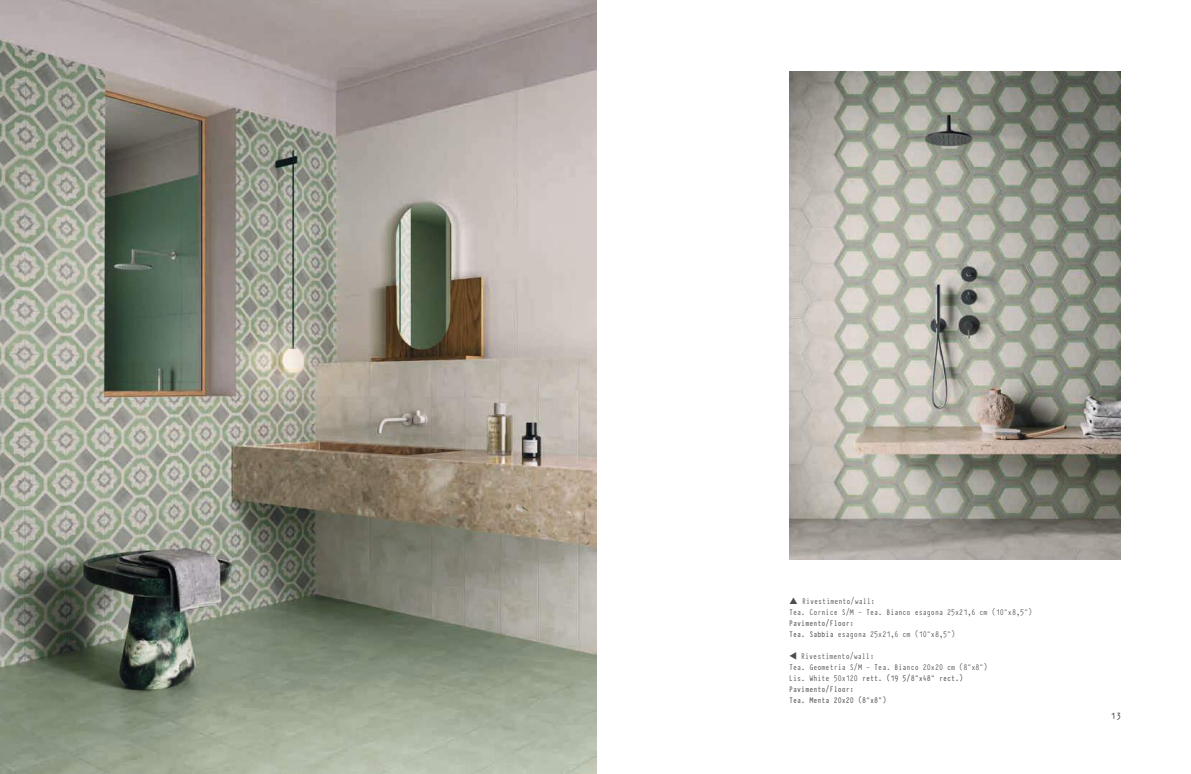
<style>
.page{position:relative;width:1191px;height:774px;background:#fff}
.page>*{position:absolute;margin:0;border:0;box-sizing:border-box;transform-origin:0 0}
.t1{font:700 10px "Typewriter Condensed";color:#4e4b4c}
.t2{font:9px/11px "Typewriter Condensed";color:#4e4b4c}
.t3{font:700 9px/11px "Typewriter Condensed";color:#656365}
.s1{font-weight:400;color:#4e4b4c}
.s2{font-weight:700;color:#656365}
</style>
<div class="page">
<img style="left:0;top:0;width:596px;height:774px">
<img style="left:789px;top:72px;width:331px;height:487px">
<p class="t2" style="left:789px;top:595px;width:244px;text-indent:13px">Rivestimento/wall:<br>Tea. Cornice S/M - Tea. Bianco esagona 25x21,6 cm (10”x8,5”)</p>
<p class="t3" style="left:789px;top:617px;width:168px">Pavimento/Floor:<br>Tea. Sabbia <span class="s1">esagona 25x21,6 cm (10”x8,5”)</span></p>
<p class="t2" style="left:789px;top:650px;width:200px">▼ Rivestimento/wall:<br>Tea. Geometria S/M - Tea. Bianco 20x20 cm (8”x8”)<br>Lis. White 50x120 <span class="s2">rett. (19 5/8"x48" rect.)<br>Pavimento/Floor:<br>Tea. Menta 20x20 (8"x8")</span></p>
<p class="t1" style="left:1110px;top:709px;width:11px">13</p>
</div>
